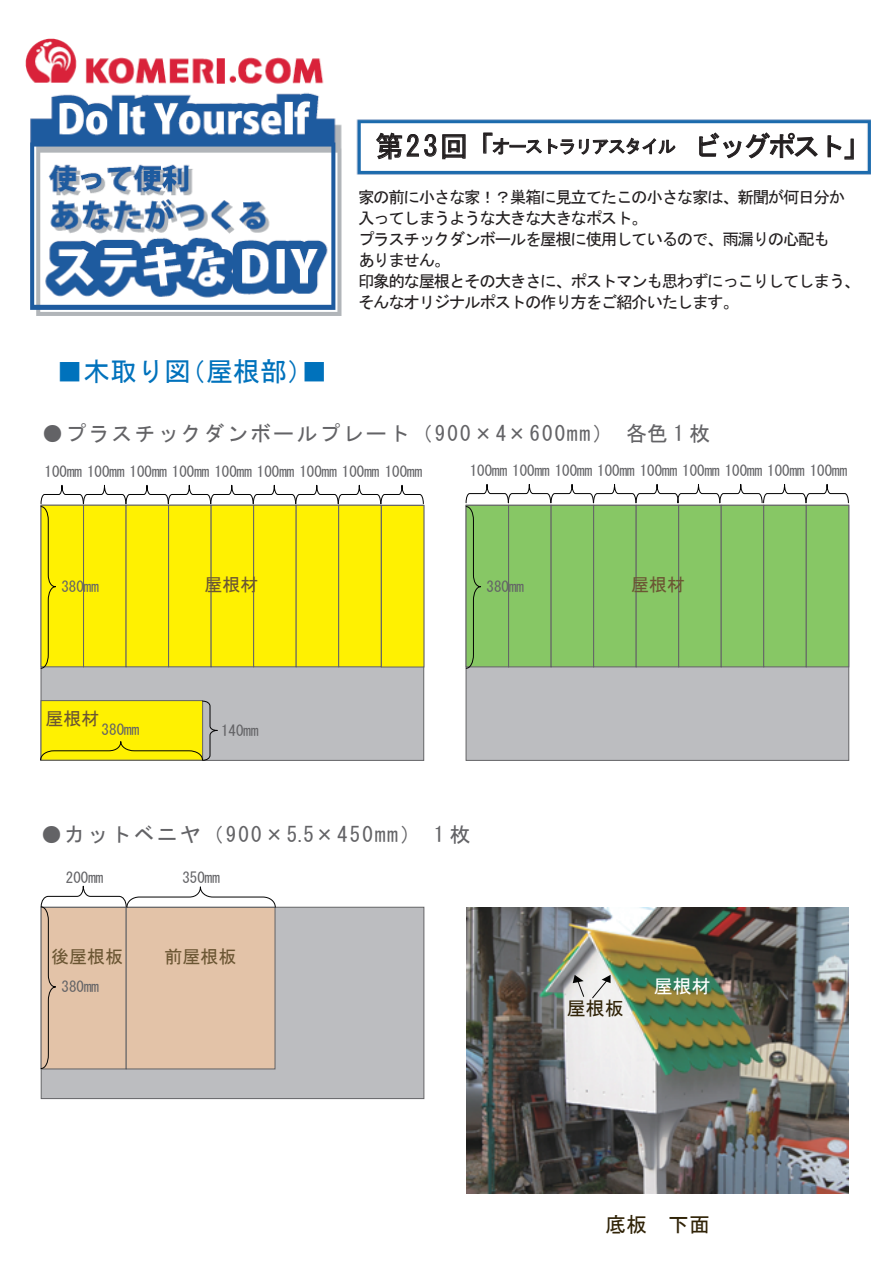
<style>
.page{position:relative;width:893px;height:1263px;background:#fff}
.page>*{position:absolute;margin:0;border:0;box-sizing:border-box;transform-origin:0 0}
.t1{font:27px "MS Gothic";color:#0072bc}
.t2{font:21px "MS Gothic";letter-spacing:.1em;color:#636366}
.t3{font:21px "MS Gothic";color:#302307}
.t4{font:18.9px "MS Gothic";color:#fff}
.t5{font:18.9px "MS Gothic";color:#302307}
.t6{font:18px "MS Gothic";letter-spacing:-.08em;color:#231f20}
.t7{font:18px "MS Gothic";color:#6b5633}
.t8{font:16.5px/21px "MS Gothic";letter-spacing:-.08em;color:#231f20}
.t9{font:15px "MS Gothic";color:#636366}
.s1{font-size:28.5px}
.s2{font-size:27px}
</style>
<div class="page">
<img style="left:25px;top:38px;width:846px;height:278px">
<div style="left:371px;top:127px;width:395px;height:38px;background:#fff"></div>
<svg style="left:376px;top:132px;width:90px;height:28px"></svg>
<svg style="left:483px;top:132px;width:59px;height:23px"></svg>
<svg style="left:548px;top:137px;width:128px;height:18px"></svg>
<svg style="left:699px;top:132px;width:119px;height:27px"></svg>
<svg style="left:827px;top:135px;width:27px;height:25px"></svg>
<div style="left:354px;top:192px;width:465px;height:49px;background:#fff"></div>
<div style="left:41px;top:907px;width:383px;height:192px;background:#bcbdc0;border:1px solid #636366"></div>
<svg style="left:40px;top:885px;width:236px;height:184px;background:#e0c5ae"></svg>
<div style="left:41px;top:505px;width:383px;height:255px;background:#bcbdc0;border:1px solid #636366"></div>
<div style="left:466px;top:505px;width:383px;height:255px;background:#bcbdc0;border:1px solid #636366"></div>
<svg style="left:40px;top:484px;width:384px;height:185px;background:#f5ea20"></svg>
<svg style="left:40px;top:700px;width:178px;height:61px;background:#ebe014"></svg>
<svg style="left:465px;top:484px;width:384px;height:185px;background:#91c674"></svg>
<img style="left:466px;top:907px;width:383px;height:287px">
<svg style="left:573px;top:975px;width:12px;height:23px"></svg>
<svg style="left:591px;top:975px;width:20px;height:24px"></svg>
<p class="t1" style="left:56px;top:358px;width:273px">■木取り図（屋根部）■</p>
<p class="t6" style="left:375px;top:137px;width:497px"><span class="s1">第2 3回「</span>オーストラリアスタイル <span class="s2">ビッグポスト</span><span class="s1">」</span></p>
<p class="t8" style="left:358px;top:186px;width:504px">家の前に小さな家！？巣箱に見立てたこの小さな家は、新聞が何日分か入ってしまうような大きな大きなポスト。<br>プラスチックダンボールを屋根に使用しているので、雨漏りの心配も<br>ありません。<br>印象的な屋根とその大きさに、ポストマンも思わずにっこりしてしまう、そんなオリジナルポストの作り方をご紹介いたします。</p>
<p class="t2" style="left:42px;top:423px;width:669px">●プラスチックダンボールプレート（900×4×600mm）　各色 1 枚</p>
<p class="t9" style="left:45px;top:464px;width:379px">100mm 100mm 100mm 100mm 100mm 100mm 100mm 100mm 100mm</p>
<p class="t9" style="left:470px;top:463px;width:379px">100mm 100mm 100mm 100mm 100mm 100mm 100mm 100mm 100mm</p>
<p class="t9" style="left:61px;top:579px;width:39px">380mm</p>
<p class="t7" style="left:631px;top:575px;width:55px">屋根材</p>
<p class="t7" style="left:205px;top:575px;width:55px">屋根材</p>
<p class="t9" style="left:487px;top:579px;width:39px">380mm</p>
<p class="t7" style="left:46px;top:709px;width:56px">屋根材</p>
<p class="t9" style="left:102px;top:722px;width:39px">380mm</p>
<p class="t9" style="left:221px;top:723px;width:39px">140mm</p>
<p class="t2" style="left:41px;top:824px;width:431px">●カットベニヤ（900×5.5×450mm）　1 枚</p>
<p class="t9" style="left:66px;top:870px;width:39px">200mm</p>
<p class="t9" style="left:182px;top:870px;width:39px">350mm</p>
<p class="t7" style="left:51px;top:947px;width:73px">後屋根板</p>
<p class="t7" style="left:165px;top:947px;width:73px">前屋根板</p>
<p class="t9" style="left:62px;top:979px;width:39px">380mm</p>
<p class="t5" style="left:567px;top:999px;width:58px">屋根板</p>
<p class="t4" style="left:654px;top:977px;width:58px">屋根材</p>
<p class="t3" style="left:605px;top:1214px;width:106px">底板　下面</p>
</div>
